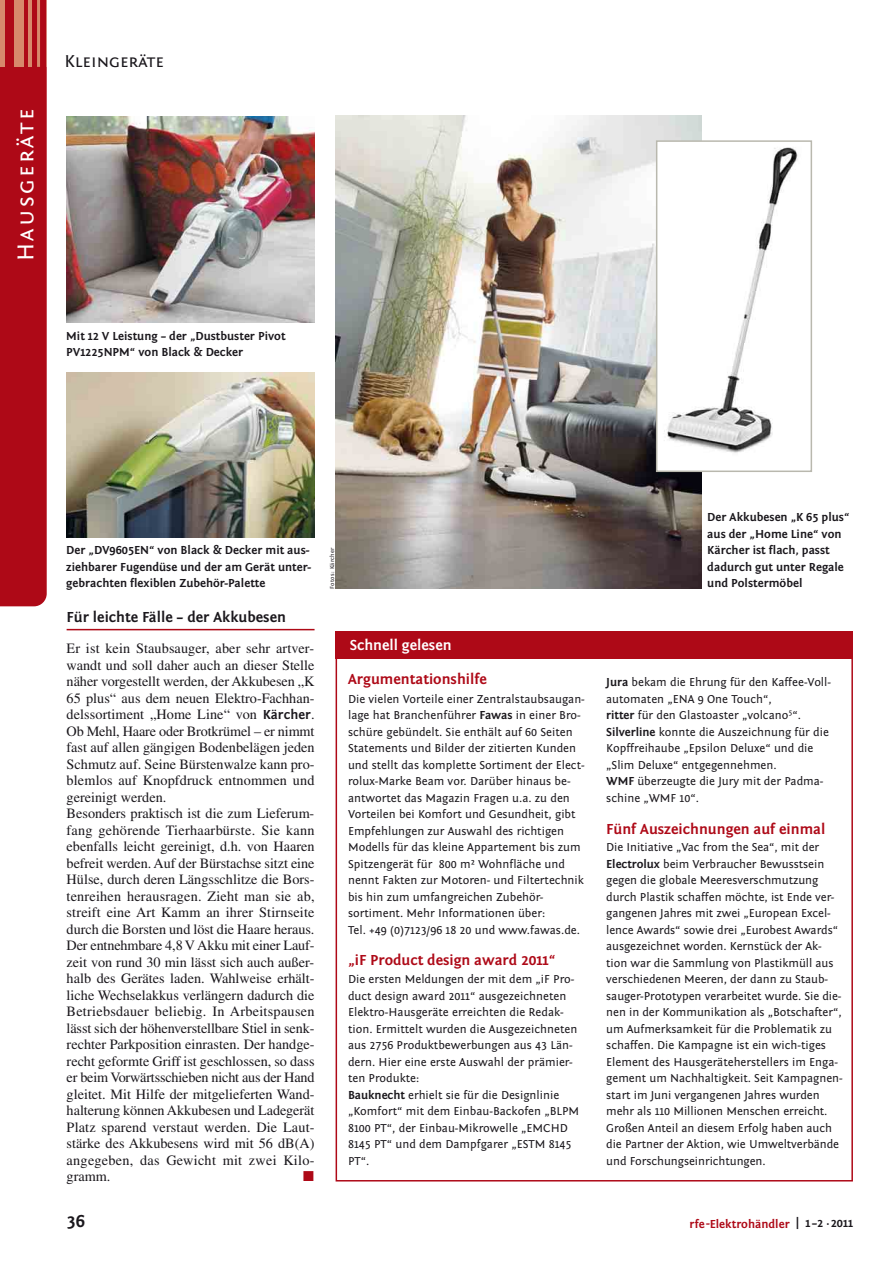
<style>
.page{position:relative;width:893px;height:1268px;background:#fff}
.page>*{position:absolute;margin:0;border:0;box-sizing:border-box;transform-origin:0 0}
.t1{font:24px "Fontin Sans Small Caps";letter-spacing:.1em;color:#fff}
.t2{font:18px "Fontin Sans Small Caps";color:#1a171c}
.t3{font:700 18px "Fontin Sans";color:#1a171c}
.t4{font:700 15px "Fontin Sans";color:#ae0917}
.t5{font:700 15px "Fontin Sans";color:#1a171c}
.t6{font:700 15px "Fontin Sans";color:#fff}
.t7{font:14.25px/16.5px "Times LT Std";color:#1a171c}
.t8{font:14.25px "Zapf Dingbats ITC";color:#ae0917}
.t9{font:12px/16.5px "Fontin Sans";color:#1a171c}
.t10{font:700 12px/16.5px "Fontin Sans";color:#1a171c}
.t11{font:700 12px "Fontin Sans";color:#ae0917}
.t12{font:6px "Fontin Sans";letter-spacing:.05em;color:#1a171c}
.s1{font-family:"Fontin Sans";font-weight:700;font-size:13.5px}
.s2{font-weight:700}
.s3{color:#1a171c}
</style>
<div class="page">
<hr style="left:67px;top:629px;width:248px;height:1px;background:#ae0917">
<div style="left:0;top:0;width:47px;height:606px;background:#ae0917"></div>
<hr style="left:28px;top:0;width:3px;height:67px;background:#d7896c">
<hr style="left:0;top:0;width:4px;height:67px;background:#d7896c">
<div style="left:14px;top:0;width:9px;height:67px;background:#d7896c"></div>
<img style="left:66px;top:117px;width:248px;height:206px">
<img style="left:66px;top:372px;width:248px;height:165px">
<img style="left:336px;top:115px;width:365px;height:473px">
<div style="left:657px;top:142px;width:154px;height:328px;background:#fff"></div>
<img style="left:664px;top:147px;width:134px;height:306px">
<div style="left:656px;top:140px;width:156px;height:332px;border:2px solid #b9b8ae"></div>
<div style="left:336px;top:632px;width:517px;height:27px;background:#ae0917"></div>
<h1 class="t1" style="left:11px;top:261px;width:154px;rotate:-90deg">Hausgeräte</h1>
<h2 class="t2" style="left:64px;top:50px;width:101px">Kleingeräte</h2>
<p class="t10" style="left:66px;top:328px;width:221px">Mit 12 V Leistung – der „Dustbuster Pivot<br>PV1225NPM“ von Black &amp; Decker</p>
<p class="t10" style="left:66px;top:543px;width:246px">Der „DV9605EN“ von Black &amp; Decker mit aus&shy;ziehbarer Fugendüse und der am Gerät unter&shy;gebrachten flexiblen Zubehör-Palette</p>
<p class="t12" style="left:330px;top:589px;width:43px;rotate:-90deg">Fotos: Kärcher</p>
<p class="t5" style="left:67px;top:610px;width:221px">Für leichte Fälle – der Akkubesen</p>
<p class="t7" style="left:67px;top:642px;width:249px">Er ist kein Staubsauger, aber sehr artver&shy;wandt und soll daher auch an dieser Stelle näher vorgestellt werden, der Akkubesen „K 65 plus“ aus dem neuen Elektro-Fachhan&shy;delssortiment „Home Line“ von <span class="s1">Kärcher</span>.<br>Ob Mehl, Haare oder Brotkrümel – er nimmt fast auf allen gängigen Bodenbelägen jeden Schmutz auf. Seine Bürstenwalze kann pro&shy;blemlos auf Knopfdruck entnommen und gereinigt werden.<br>Besonders praktisch ist die zum Lieferum&shy;fang gehörende Tierhaarbürste. Sie kann ebenfalls leicht gereinigt, d.h. von Haaren befreit werden. Auf der Bürstachse sitzt eine Hülse, durch deren Längsschlitze die Bors&shy;tenreihen herausragen. Zieht man sie ab, streift eine Art Kamm an ihrer Stirnseite durch die Borsten und löst die Haare heraus.<br>Der entnehmbare 4,8 V Akku mit einer Lauf&shy;zeit von rund 30 min lässt sich auch außer&shy;halb des Gerätes laden. Wahlweise erhält - liche Wechselakkus verlängern dadurch die Betriebsdauer beliebig. In Arbeitspausen lässt sich der höhenverstellbare Stiel in senk&shy;rechter Parkposition einrasten. Der handge&shy;recht geformte Griff ist geschlossen, so dass er beim Vorwärtsschieben nicht aus der Hand gleitet. Mit Hilfe der mitgelieferten Wand&shy;halterung können Akkubesen und Ladegerät Platz sparend verstaut werden. Die Laut&shy;stärke des Akkubesens wird mit 56 dB(A) angegeben, das Gewicht mit zwei Kilo&shy;gramm.</p>
<p class="t8" style="left:303px;top:1171px;width:12px">■</p>
<p class="t6" style="left:350px;top:639px;width:104px">Schnell gelesen</p>
<p class="t4" style="left:348px;top:673px;width:140px">Argumentationshilfe</p>
<p class="t9" style="left:348px;top:692px;width:238px">Die vielen Vorteile einer Zentralstaubsaugan&shy;lage hat Branchenführer <span class="s2">Fawas</span> in einer Bro&shy;schüre gebündelt. Sie enthält auf 60 Seiten Statements und Bilder der zitierten Kunden und stellt das komplette Sortiment der Elect&shy;rolux-Marke Beam vor. Darüber hinaus be&shy;antwortet das Magazin Fragen u.a. zu den Vorteilen bei Komfort und Gesundheit, gibt Empfehlungen zur Auswahl des richtigen Modells für das kleine Appartement bis zum Spitzengerät für 800 m² Wohnfläche und nennt Fakten zur Motoren- und Filtertechnik bis hin zum umfangreichen Zubehör&shy;sortiment. Mehr Informationen über:<br>Tel. +49 (0)7123/96 18 20 und www.fawas.de.</p>
<p class="t4" style="left:348px;top:953px;width:209px">„iF Product design award 2011“</p>
<p class="t9" style="left:348px;top:972px;width:233px">Die ersten Meldungen der mit dem „iF Pro&shy;duct design award 2011“ ausgezeichneten Elektro-Hausgeräte erreichten die Redak&shy;tion. Ermittelt wurden die Ausgezeichneten aus 2756 Produktbewerbungen aus 43 Län&shy;dern. Hier eine erste Auswahl der prämier&shy;ten Produkte:<br><span class="s2">Bauknecht</span> erhielt sie für die Designlinie „Komfort“ mit dem Einbau-Backofen „BLPM 8100 PT“, der Einbau-Mikrowelle „EMCHD 8145 PT“ und dem Dampfgarer „ESTM 8145<br>PT“.</p>
<p class="t10" style="left:707px;top:510px;width:144px">Der Akkubesen „K 65 plus“ aus der „Home Line“ von<br>Kärcher ist flach, passt dadurch gut unter Regale und Polstermöbel</p>
<p class="t9" style="left:606px;top:675px;width:226px"><span class="s2">Jura</span> bekam die Ehrung für den Kaffee-Voll&shy;automaten „ENA 9 One Touch“,<br><span class="s2">ritter</span> für den Glastoaster „volcano<sup>5</sup>“.<br><span class="s2">Silverline</span> konnte die Auszeichnung für die Kopffreihaube „Epsilon Deluxe“ und die „Slim Deluxe“ entgegennehmen.<br><span class="s2">WMF</span> überzeugte die Jury mit der Padma&shy;schine „WMF 10“.</p>
<p class="t4" style="left:606px;top:822px;width:221px">Fünf Auszeichnungen auf einmal</p>
<p class="t9" style="left:606px;top:840px;width:238px">Die Initiative „Vac from the Sea“, mit der <span class="s2">Electrolux</span> beim Verbraucher Bewusstsein gegen die globale Meeresverschmutzung durch Plastik schaffen möchte, ist Ende ver&shy;gangenen Jahres mit zwei „European Excel&shy;lence Awards“ sowie drei „Eurobest Awards“ ausgezeichnet worden. Kernstück der Ak&shy;tion war die Sammlung von Plastikmüll aus verschiedenen Meeren, der dann zu Staub&shy;sauger-Prototypen verarbeitet wurde. Sie die&shy;nen in der Kommunikation als „Botschafter“, um Aufmerksamkeit für die Problematik zu schaffen. Die Kampagne ist ein wich-tiges Element des Hausgeräteherstellers im Enga&shy;gement um Nachhaltigkeit. Seit Kampagnen&shy;start im Juni vergangenen Jahres wurden mehr als 110 Millionen Menschen erreicht.<br>Großen Anteil an diesem Erfolg haben auch die Partner der Aktion, wie Umweltverbände und Forschungseinrichtungen.</p>
<h2 class="t3" style="left:67px;top:1213px;width:20px">36</h2>
<p class="t11" style="left:690px;top:1218px;width:165px">rfe-Elektrohändler <sup>|</sup> <span class="s3">1–2 ·2011</span></p>
</div>
